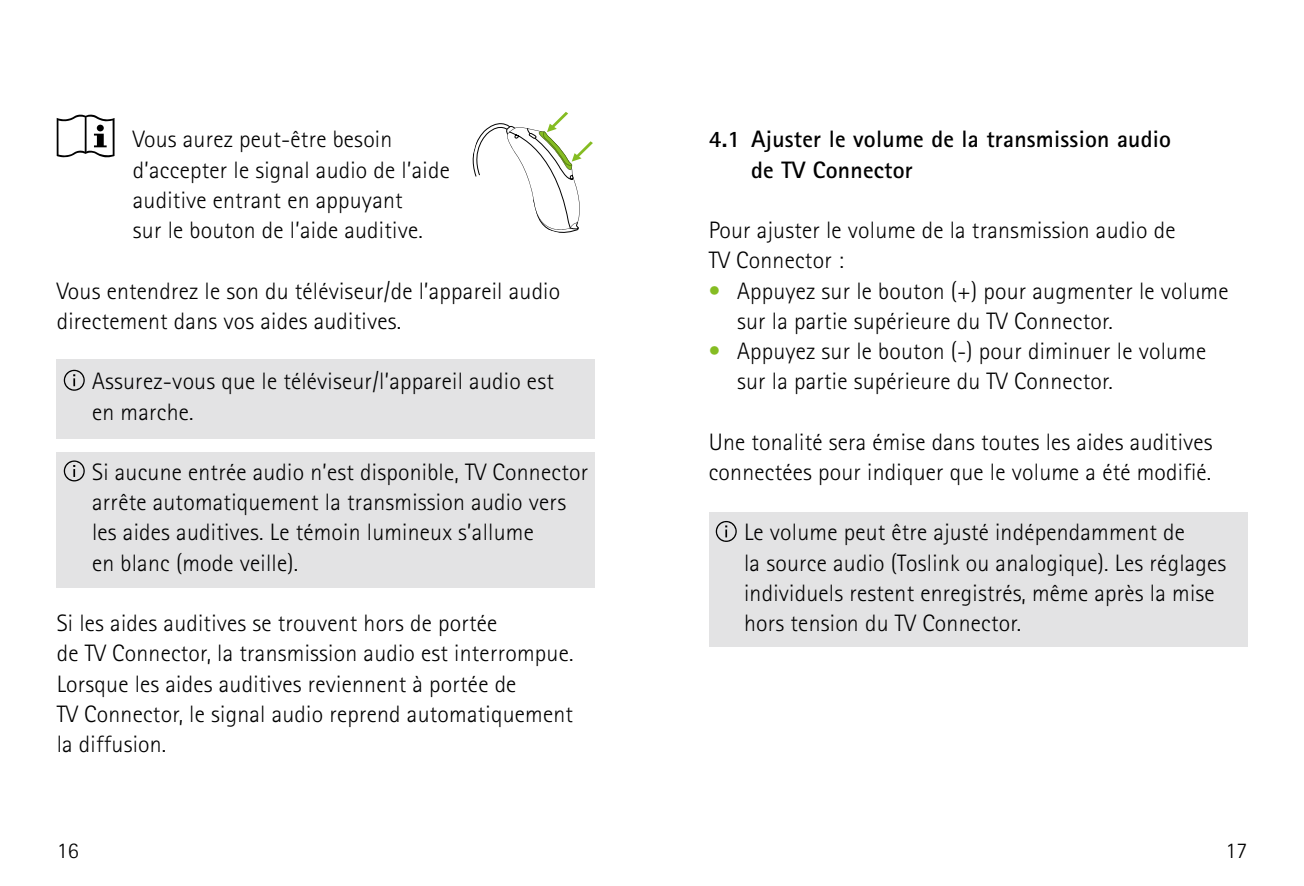
<style>
.page{position:relative;width:1304px;height:886px;background:#fff}
.page>*{position:absolute;margin:0;border:0;box-sizing:border-box;transform-origin:0 0}
.t1{font:300 23.75px/30.2px "Rotis Sans Serif Pro";letter-spacing:.01em;color:#000}
.t2{font:700 23.75px/30.2px "Rotis Sans Serif Pro";letter-spacing:.01em;color:#000}
.t3{font:300 22.5px "Rotis Sans Serif Pro";color:#000}
.s1{color:#85bc22}
</style>
<div class="page">
<svg style="left:57px;top:115px;width:58px;height:42px"></svg>
<svg style="left:472px;top:112px;width:121px;height:121px"></svg>
<div style="left:57px;top:359px;width:538px;height:79px;background:#e3e3e4"></div>
<svg style="left:64px;top:370px;width:21px;height:21px"></svg>
<div style="left:57px;top:452px;width:538px;height:135px;background:#e3e3e4"></div>
<svg style="left:64px;top:460px;width:21px;height:21px"></svg>
<div style="left:709px;top:512px;width:538px;height:135px;background:#e3e3e4"></div>
<svg style="left:716px;top:521px;width:21px;height:21px"></svg>
<p class="t1" style="left:133px;top:124px;width:318px">Vous aurez peut-être besoin d’accepter le signal audio de l’aide auditive entrant en appuyant<br>sur le bouton de l’aide auditive.</p>
<p class="t2" style="left:751px;top:126px;width:421px;text-indent:-43px">4.1 Ajuster le volume de la transmission audio de TV Connector</p>
<p class="t1" style="left:709px;top:215px;width:468px">Pour ajuster le volume de la transmission audio de<br>TV Connector :</p>
<p class="t1" style="left:737px;top:275px;width:493px;text-indent:-28px"><span class="s1">•</span> Appuyez sur le bouton (+) pour augmenter le volume sur la partie supérieure du TV Connector.</p>
<p class="t1" style="left:737px;top:336px;width:471px;text-indent:-28px"><span class="s1">•</span> Appuyez sur le bouton (-) pour diminuer le volume sur la partie supérieure du TV Connector.</p>
<p class="t1" style="left:709px;top:426px;width:505px">Une tonalité sera émise dans toutes les aides auditives connectées pour indiquer que le volume a été modifié.</p>
<p class="t1" style="left:57px;top:275px;width:505px">Vous entendrez le son du téléviseur/de l’appareil audio directement dans vos aides auditives.</p>
<p class="t1" style="left:92px;top:366px;width:463px">Assurez-vous que le téléviseur/l’appareil audio est en marche.</p>
<p class="t1" style="left:92px;top:457px;width:498px">Si aucune entrée audio n’est disponible, TV Connector arrête automatiquement la transmission audio vers les aides auditives. Le témoin lumineux s’allume<br>en blanc (mode veille).</p>
<p class="t1" style="left:744px;top:517px;width:484px">Le volume peut être ajusté indépendamment de<br>la source audio (Toslink ou analogique). Les réglages individuels restent enregistrés, même après la mise hors tension du TV Connector.</p>
<p class="t1" style="left:57px;top:608px;width:518px">Si les aides auditives se trouvent hors de portée<br>de TV Connector, la transmission audio est interrompue.<br>Lorsque les aides auditives reviennent à portée de<br>TV Connector, le signal audio reprend automatiquement la diffusion.</p>
<p class="t3" style="left:57px;top:838px;width:23px">16</p>
<p class="t3" style="left:1225px;top:838px;width:23px">17</p>
</div>
